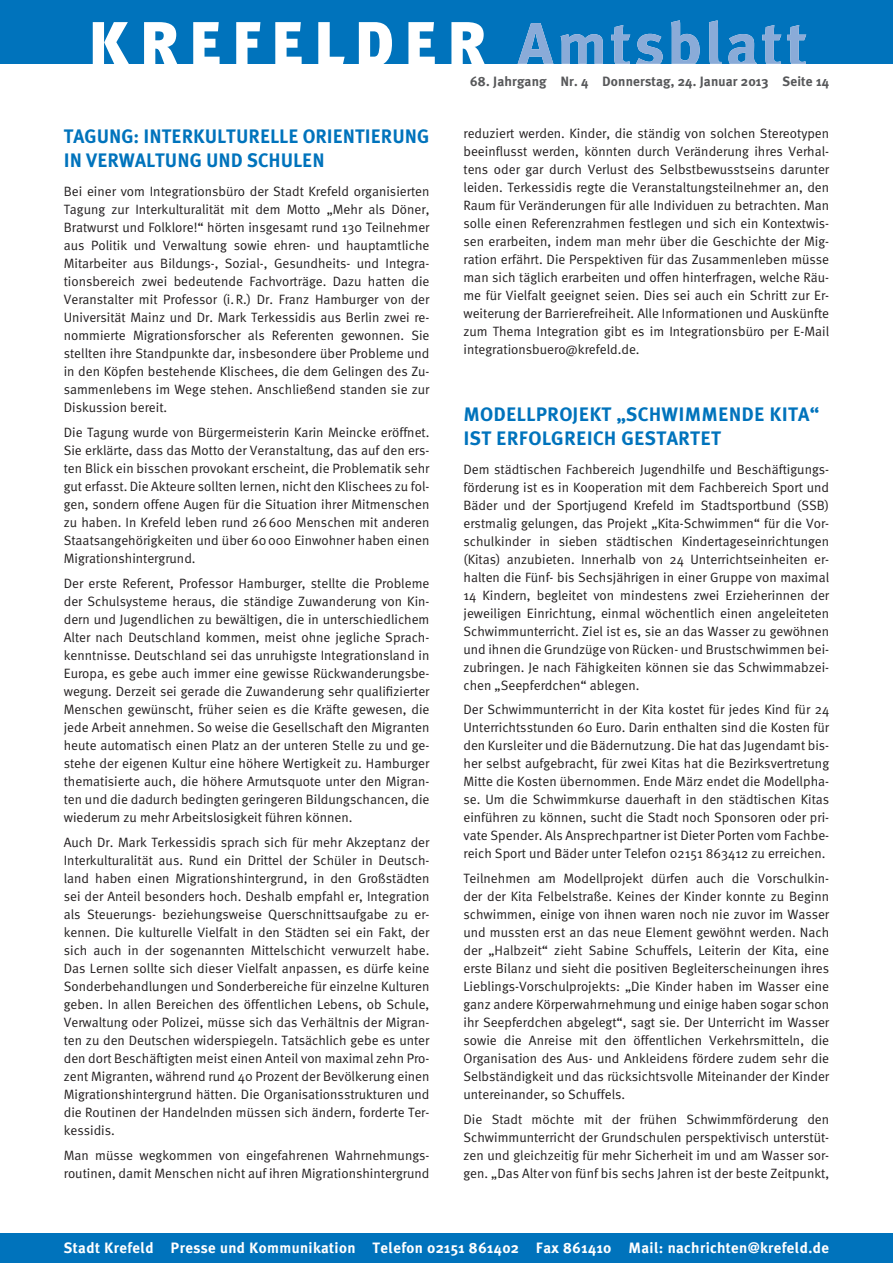
<style>
.page{position:relative;width:893px;height:1263px;background:#fff}
.page>*{position:absolute;margin:0;border:0;box-sizing:border-box;transform-origin:0 0}
.t1{font:700 19.5px/24px "Meta Plus";color:#0073bc}
.t2{font:700 15px "Meta Plus";letter-spacing:.025em;color:#fff}
.t3{font:13.5px/18px "Meta Normal";color:#231f20;text-align:justify}
.t4{font:700 13.5px "Meta Plus";letter-spacing:.01em;color:#57585a}
</style>
<div class="page">
<div style="left:0;top:0;width:893px;height:64px;background:#0073bc"></div>
<svg style="left:93px;top:22px;width:392px;height:42px"></svg>
<svg style="left:517px;top:20px;width:289px;height:44px"></svg>
<div style="left:0;top:1233px;width:893px;height:30px;background:#0073bc"></div>
<h1 class="t1" style="left:64px;top:125px;width:367px">TAGUNG: INTERKULTURELLE ORIENTIERUNG<br>IN VERWALTUNG UND SCHULEN</h1>
<p class="t3" style="left:64px;top:183px;width:367px">Bei einer vom Integrationsbüro der Stadt Krefeld organisierten Tagung zur Interkulturalität mit dem Motto „Mehr als Döner, Bratwurst und Folklore!“ hörten insgesamt rund 130 Teilnehmer aus Politik und Verwaltung sowie ehren- und hauptamtliche Mitarbeiter aus Bildungs-, Sozial-, Gesundheits- und Integra&shy;tionsbereich zwei bedeutende Fachvorträge. Dazu hatten die Veranstalter mit Professor (i. R.) Dr. Franz Hamburger von der Universität Mainz und Dr. Mark Terkessidis aus Berlin zwei re&shy;nommierte Migrationsforscher als Referenten gewonnen. Sie stellten ihre Standpunkte dar, insbesondere über Probleme und in den Köpfen bestehende Klischees, die dem Gelingen des Zu&shy;sammenlebens im Wege stehen. Anschließend standen sie zur Diskussion bereit.</p>
<p class="t3" style="left:64px;top:424px;width:367px">Die Tagung wurde von Bürgermeisterin Karin Meincke eröffnet.<br>Sie erklärte, dass das Motto der Veranstaltung, das auf den ers&shy;ten Blick ein bisschen provokant erscheint, die Problematik sehr gut erfasst. Die Akteure sollten lernen, nicht den Klischees zu fol&shy;gen, sondern offene Augen für die Situation ihrer Mitmenschen zu haben. In Krefeld leben rund 26 600 Menschen mit anderen Staatsangehörigkeiten und über 60 000 Einwohner haben einen Migrationshintergrund.</p>
<p class="t3" style="left:64px;top:575px;width:367px">Der erste Referent, Professor Hamburger, stellte die Probleme der Schulsysteme heraus, die ständige Zuwanderung von Kin&shy;dern und Jugendlichen zu bewältigen, die in unterschiedlichem Alter nach Deutschland kommen, meist ohne jegliche Sprach&shy;kenntnisse. Deutschland sei das unruhigste Integrationsland in Europa, es gebe auch immer eine gewisse Rückwanderungsbe&shy;wegung. Derzeit sei gerade die Zuwanderung sehr qualifizierter Menschen gewünscht, früher seien es die Kräfte gewesen, die jede Arbeit annehmen. So weise die Gesellschaft den Migranten heute automatisch einen Platz an der unteren Stelle zu und ge&shy;stehe der eigenen Kultur eine höhere Wertigkeit zu. Hamburger thematisierte auch, die höhere Armutsquote unter den Migran&shy;ten und die dadurch bedingten geringeren Bildungschancen, die wiederum zu mehr Arbeitslosigkeit führen können.</p>
<p class="t3" style="left:64px;top:834px;width:367px">Auch Dr. Mark Terkessidis sprach sich für mehr Akzeptanz der Interkulturalität aus. Rund ein Drittel der Schüler in Deutsch&shy;land haben einen Migrationshintergrund, in den Großstädten sei der Anteil besonders hoch. Deshalb empfahl er, Integration als Steuerungs- beziehungsweise Querschnittsaufgabe zu er&shy;kennen. Die kulturelle Vielfalt in den Städten sei ein Fakt, der sich auch in der sogenannten Mittelschicht verwurzelt habe.<br>Das Lernen sollte sich dieser Vielfalt anpassen, es dürfe keine Sonderbehandlungen und Sonderbereiche für einzelne Kulturen geben. In allen Bereichen des öffentlichen Lebens, ob Schule, Verwaltung oder Polizei, müsse sich das Verhältnis der Migran&shy;ten zu den Deutschen widerspiegeln. Tatsächlich gebe es unter den dort Beschäftigten meist einen Anteil von maximal zehn Pro&shy;zent Migranten, während rund 40 Prozent der Bevölkerung einen Migrationshintergrund hätten. Die Organisationsstrukturen und die Routinen der Handelnden müssen sich ändern, forderte Ter&shy;kessidis.</p>
<p class="t3" style="left:64px;top:1147px;width:367px">Man müsse wegkommen von eingefahrenen Wahrnehmungs&shy;routinen, damit Menschen nicht auf ihren Migrationshintergrund</p>
<p class="t4" style="left:470px;top:76px;width:360px">68. Jahrgang Nr. 4 Donnerstag, 24. Januar 2013 Seite 14</p>
<p class="t3" style="left:463px;top:125px;width:367px">reduziert werden. Kinder, die ständig von solchen Stereotypen beeinflusst werden, könnten durch Veränderung ihres Verhal&shy;tens oder gar durch Verlust des Selbstbewusstseins darunter leiden. Terkessidis regte die Veranstaltungsteilnehmer an, den Raum für Veränderungen für alle Individuen zu betrachten. Man solle einen Referenzrahmen festlegen und sich ein Kontextwis&shy;sen erarbeiten, indem man mehr über die Geschichte der Mig&shy;ration erfährt. Die Perspektiven für das Zusammenleben müsse man sich täglich erarbeiten und offen hinterfragen, welche Räu&shy;me für Vielfalt geeignet seien. Dies sei auch ein Schritt zur Er&shy;weiterung der Barrierefreiheit. Alle Informationen und Auskünfte zum Thema Integration gibt es im Integrationsbüro per E-Mail integrationsbuero@krefeld.de.</p>
<h1 class="t1" style="left:463px;top:403px;width:357px">MODELLPROJEKT „SCHWIMMENDE KITA“<br>IST ERFOLGREICH GESTARTET</h1>
<p class="t3" style="left:463px;top:461px;width:367px">Dem städtischen Fachbereich Jugendhilfe und Beschäftigungs&shy;förderung ist es in Kooperation mit dem Fachbereich Sport und Bäder und der Sportjugend Krefeld im Stadtsportbund (SSB) erstmalig gelungen, das Projekt „Kita-Schwimmen“ für die Vor&shy;schulkinder in sieben städtischen Kindertageseinrichtungen (Kitas) anzubieten. Innerhalb von 24 Unterrichtseinheiten er&shy;halten die Fünf- bis Sechsjährigen in einer Gruppe von maximal 14 Kindern, begleitet von mindestens zwei Erzieherinnen der jeweiligen Einrichtung, einmal wöchentlich einen angeleiteten Schwimmunterricht. Ziel ist es, sie an das Wasser zu gewöhnen und ihnen die Grundzüge von Rücken- und Brustschwimmen bei&shy;zubringen. Je nach Fähigkeiten können sie das Schwimmabzei&shy;chen „Seepferdchen“ ablegen.</p>
<p class="t3" style="left:463px;top:702px;width:367px">Der Schwimmunterricht in der Kita kostet für jedes Kind für 24<br>Unterrichtsstunden 60 Euro. Darin enthalten sind die Kosten für den Kursleiter und die Bädernutzung. Die hat das Jugendamt bis&shy;her selbst aufgebracht, für zwei Kitas hat die Bezirksvertretung Mitte die Kosten übernommen. Ende März endet die Modellpha&shy;se. Um die Schwimmkurse dauerhaft in den städtischen Kitas einführen zu können, sucht die Stadt noch Sponsoren oder pri&shy;vate Spender. Als Ansprechpartner ist Dieter Porten vom Fachbe&shy;reich Sport und Bäder unter Telefon 02151 863412 zu erreichen.</p>
<p class="t3" style="left:463px;top:870px;width:367px">Teilnehmen am Modellprojekt dürfen auch die Vorschulkin&shy;der der Kita Felbelstraße. Keines der Kinder konnte zu Beginn schwimmen, einige von ihnen waren noch nie zuvor im Wasser und mussten erst an das neue Element gewöhnt werden. Nach der „Halbzeit“ zieht Sabine Schuffels, Leiterin der Kita, eine erste Bilanz und sieht die positiven Begleiterscheinungen ihres Lieblings-Vorschulprojekts: „Die Kinder haben im Wasser eine ganz andere Körperwahrnehmung und einige haben sogar schon ihr Seepferdchen abgelegt“, sagt sie. Der Unterricht im Wasser sowie die Anreise mit den öffentlichen Verkehrsmitteln, die Organisation des Aus- und Ankleidens fördere zudem sehr die Selbständigkeit und das rücksichtsvolle Miteinander der Kinder untereinander, so Schuffels.</p>
<p class="t3" style="left:463px;top:1111px;width:367px">Die Stadt möchte mit der frühen Schwimmförderung den Schwimmunterricht der Grundschulen perspektivisch unterstüt&shy;zen und gleichzeitig für mehr Sicherheit im und am Wasser sor&shy;gen. „Das Alter von fünf bis sechs Jahren ist der beste Zeitpunkt,</p>
<p class="t2" style="left:64px;top:1242px;width:767px">Stadt Krefeld Presse und Kommunikation Telefon 02151 861402 Fax 861410 Mail: nachrichten@krefeld.de</p>
</div>
